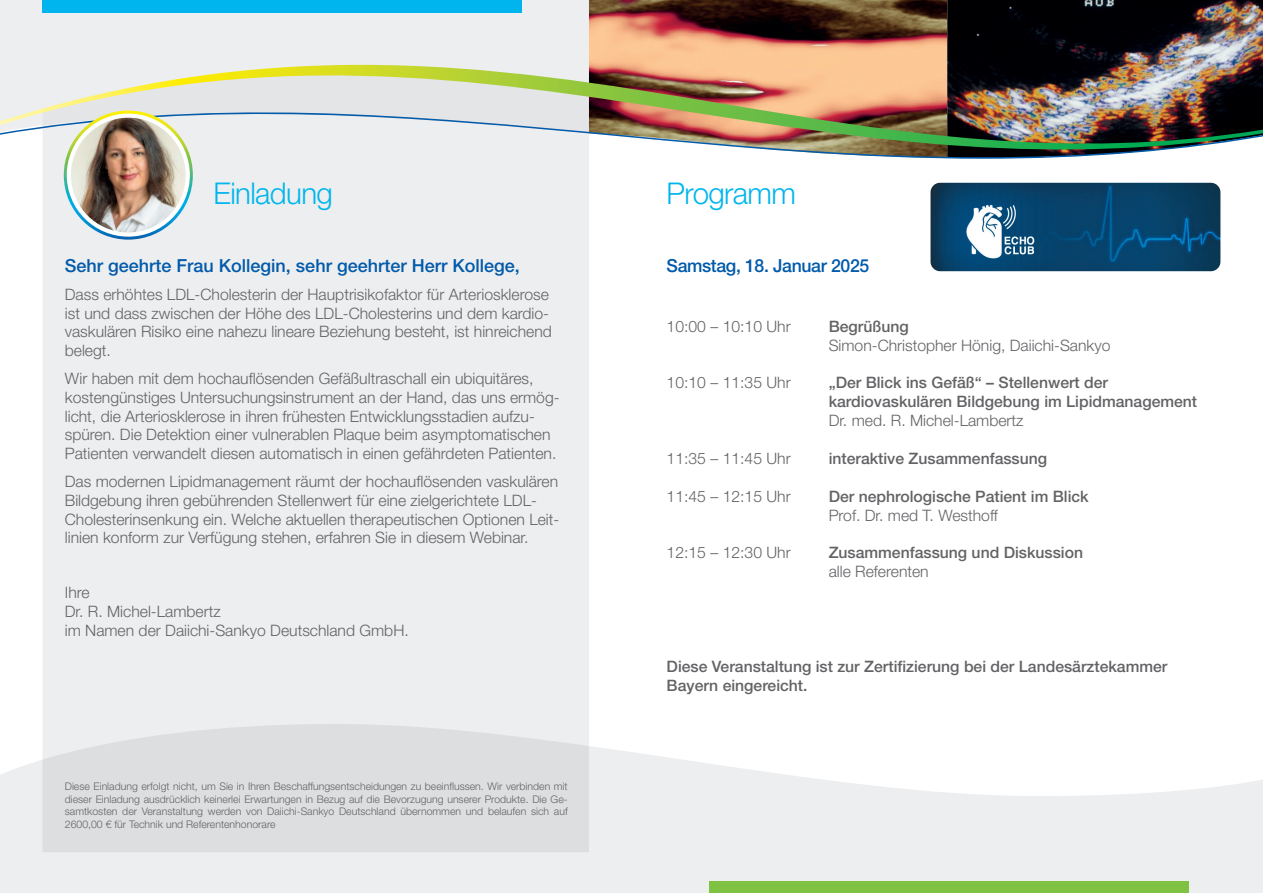
<style>
.page{position:relative;width:1263px;height:893px;background:#fff}
.page>*{position:absolute;margin:0;border:0;box-sizing:border-box;transform-origin:0 0}
.t1{font:300 30px "Helvetica Neue LT Std";letter-spacing:-.02em;color:#00b5ed}
.t2{font:500 18px "Helvetica Neue LT Std";color:#015aaa}
.t3{font:500 18px "Helvetica Neue LT Std";letter-spacing:-.02em;color:#015aaa}
.t4{font:300 15.75px/18.9px "Helvetica Neue LT Std";color:#636366}
.t5{font:500 15.75px/18.9px "Helvetica Neue LT Std";color:#636366}
.t6{font:300 10.5px/12.6px "Helvetica Neue LT Std";color:#636366;text-align:justify}
</style>
<div class="page">
<div style="left:0;top:0;width:589px;height:45px;background:#edeeef"></div>
<div style="left:43px;top:168px;width:546px;height:556px;background:#edeeef"></div>
<svg style="left:0;top:724px;width:1263px;height:169px;fill:#edeeef"></svg>
<div style="left:43px;top:0;width:478px;height:12px;background:#00b5ed"></div>
<div style="left:709px;top:882px;width:479px;height:11px;background:#7fc241"></div>
<img style="left:930px;top:183px;width:290px;height:88px">
<img style="left:589px;top:0;width:674px;height:45px">
<img style="left:0;top:45px;width:1263px;height:123px">
<img style="left:0;top:98px;width:1263px;height:61px">
<svg style="left:65px;top:112px;width:126px;height:126px"></svg>
<div style="left:64px;top:111px;width:129px;height:129px;border:3px solid #fff;border-radius:50%"></div>
<img style="left:71px;top:118px;width:115px;height:114px;border-radius:57px">
<h1 class="t1" style="left:213px;top:175px;width:121px">Einladung</h1>
<h1 class="t1" style="left:667px;top:175px;width:131px">Programm</h1>
<p class="t2" style="left:65px;top:255px;width:456px">Sehr geehrte Frau Kollegin, sehr geehrter Herr Kollege,</p>
<p class="t4" style="left:65px;top:284px;width:488px">Dass erhöhtes LDL-Cholesterin der Hauptrisikofaktor für Arteriosklerose ist und dass zwischen der Höhe des LDL-Cholesterins und dem kardio&shy;vaskulären Risiko eine nahezu lineare Beziehung besteht, ist hinreichend belegt.</p>
<p class="t4" style="left:65px;top:368px;width:496px">Wir haben mit dem hochauflösenden Gefäßultraschall ein ubiquitäres, kostengünstiges Untersuchungsinstrument an der Hand, das uns ermög&shy;licht, die Arteriosklerose in ihren frühesten Entwicklungsstadien aufzu&shy;spüren. Die Detektion einer vulnerablen Plaque beim asymptomatischen Patienten verwandelt diesen automatisch in einen gefährdeten Patienten.</p>
<p class="t4" style="left:65px;top:471px;width:496px">Das modernen Lipidmanagement räumt der hochauflösenden vaskulären Bildgebung ihren gebührenden Stellenwert für eine zielgerichtete LDL-Cholesterinsenkung ein. Welche aktuellen therapeutischen Optionen Leit&shy;linien konform zur Verfügung stehen, erfahren Sie in diesem Webinar.</p>
<p class="t4" style="left:65px;top:583px;width:345px">Ihre<br>Dr. R. Michel-Lambertz<br>im Namen der Daiichi-Sankyo Deutschland GmbH.</p>
<p class="t6" style="left:65px;top:780px;width:504px">Diese Einladung erfolgt nicht, um Sie in Ihren Beschaffungsentscheidungen zu beeinflussen. Wir verbinden mit dieser Einladung ausdrücklich keinerlei Erwartungen in Bezug auf die Bevorzugung unserer Produkte. Die Ge&shy;samtkosten der Veranstaltung werden von Daiichi-Sankyo Deutschland übernommen und belaufen sich auf 2600,00 € für Technik und Referentenhonorare</p>
<p class="t3" style="left:667px;top:255px;width:204px">Samstag, 18. Januar 2025</p>
<p class="t4" style="left:667px;top:316px;width:126px">10:00 – 10:10 Uhr</p>
<p class="t5" style="left:829px;top:316px;width:82px">Begrüßung</p>
<p class="t4" style="left:829px;top:335px;width:283px">Simon-Christopher Hönig, Daiichi-Sankyo</p>
<p class="t4" style="left:667px;top:373px;width:126px">10:10 – 11:35 Uhr</p>
<p class="t5" style="left:829px;top:373px;width:370px">„Der Blick ins Gefäß“ – Stellenwert der kardiovaskulären Bildgebung im Lipidmanagement</p>
<p class="t4" style="left:829px;top:411px;width:196px">Dr. med. R. Michel-Lambertz</p>
<p class="t4" style="left:667px;top:449px;width:126px">11:35 – 11:45 Uhr</p>
<p class="t5" style="left:829px;top:449px;width:220px">interaktive Zusammenfassung</p>
<p class="t4" style="left:667px;top:486px;width:126px">11:45 – 12:15 Uhr</p>
<p class="t5" style="left:829px;top:487px;width:261px">Der nephrologische Patient im Blick</p>
<p class="t4" style="left:829px;top:505px;width:171px">Prof. Dr. med T. Westhoff</p>
<p class="t4" style="left:667px;top:543px;width:126px">12:15 – 12:30 Uhr</p>
<p class="t5" style="left:829px;top:543px;width:256px">Zusammenfassung und Diskussion</p>
<p class="t4" style="left:829px;top:562px;width:102px">alle Referenten</p>
<p class="t5" style="left:667px;top:657px;width:502px">Diese Veranstaltung ist zur Zertifizierung bei der Landesärztekammer<br>Bayern eingereicht.</p>
</div>
